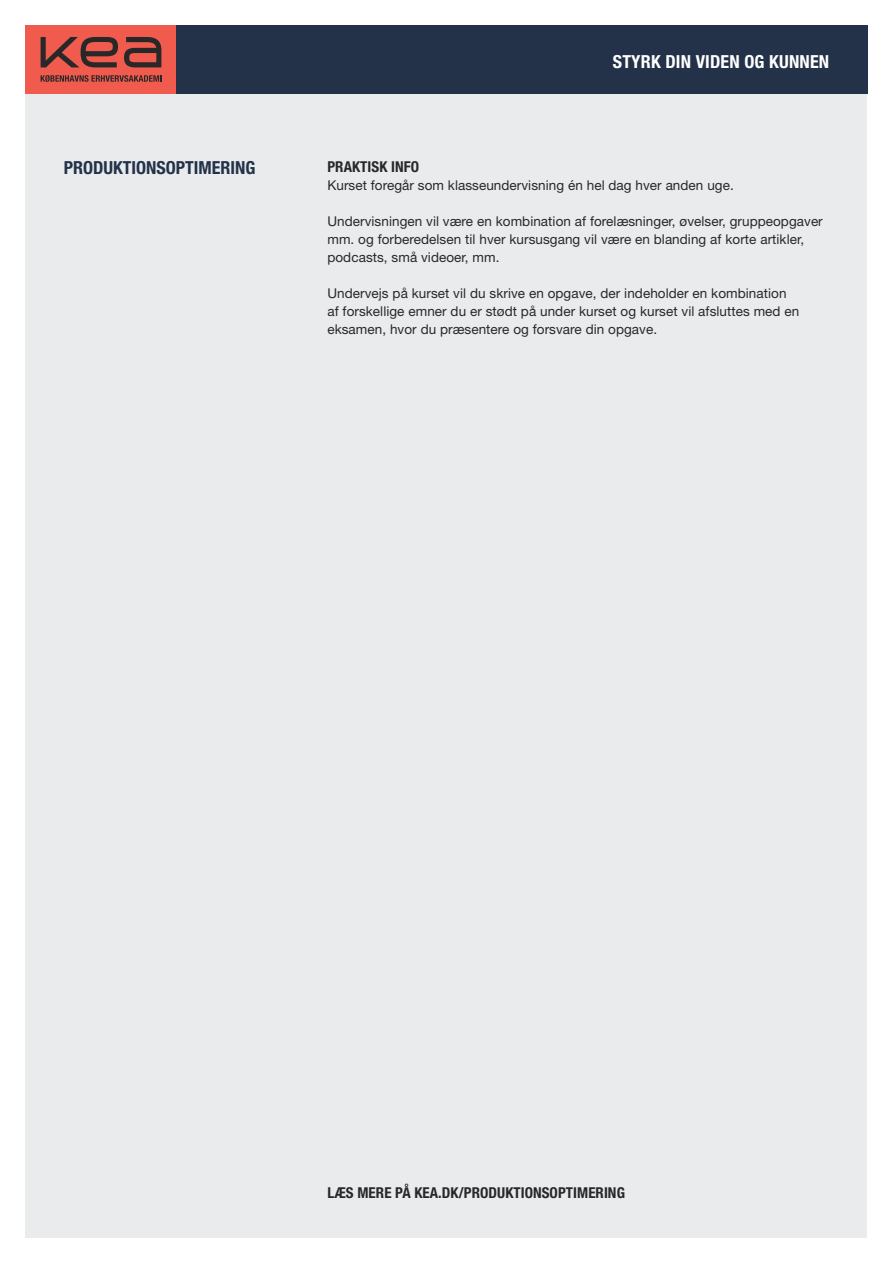
<style>
.page{position:relative;width:893px;height:1263px;background:#fff}
.page>*{position:absolute;margin:0;border:0;box-sizing:border-box;transform-origin:0 0}
.t1{font:700 condensed 18px "Helvetica Neue LT Std";color:#233249}
.t2{font:700 condensed 18px "Helvetica Neue LT Std";letter-spacing:.01em;color:#fff}
.t3{font:700 condensed 15px "Helvetica Neue LT Std";letter-spacing:.005em;color:#292829}
.t4{font:13.5px/18px "Helvetica Neue LT Std";letter-spacing:.005em;color:#292829}
</style>
<div class="page">
<div style="left:26px;top:94px;width:841px;height:1143px;background:#e9ebed"></div>
<div style="left:176px;top:26px;width:691px;height:68px;background:#233249"></div>
<div style="left:26px;top:26px;width:150px;height:68px;background:#f15b4e"></div>
<svg style="left:124px;top:37px;width:37px;height:30px"></svg>
<svg style="left:41px;top:37px;width:77px;height:30px"></svg>
<svg style="left:41px;top:75px;width:120px;height:7px"></svg>
<h1 class="t1" style="left:64px;top:156px;width:193px">PRODUKTIONSOPTIMERING</h1>
<h1 class="t2" style="left:613px;top:51px;width:218px">STYRK DIN VIDEN OG KUNNEN</h1>
<p class="t3" style="left:327px;top:157px;width:93px">PRAKTISK INFO</p>
<p class="t4" style="left:327px;top:176px;width:408px">Kurset foregår som klasseundervisning én hel dag hver anden uge.</p>
<p class="t4" style="left:327px;top:212px;width:497px">Undervisningen vil være en kombination af forelæsninger, øvelser, gruppeopgaver mm. og forberedelsen til hver kursusgang vil være en blanding af korte artikler, podcasts, små videoer, mm.</p>
<p class="t4" style="left:327px;top:284px;width:473px">Undervejs på kurset vil du skrive en opgave, der indeholder en kombination af forskellige emner du er stødt på under kurset og kurset vil afsluttes med en eksamen, hvor du præsentere og forsvare din opgave.</p>
<p class="t3" style="left:327px;top:1183px;width:299px">LÆS MERE PÅ KEA.DK/PRODUKTIONSOPTIMERING</p>
</div>
